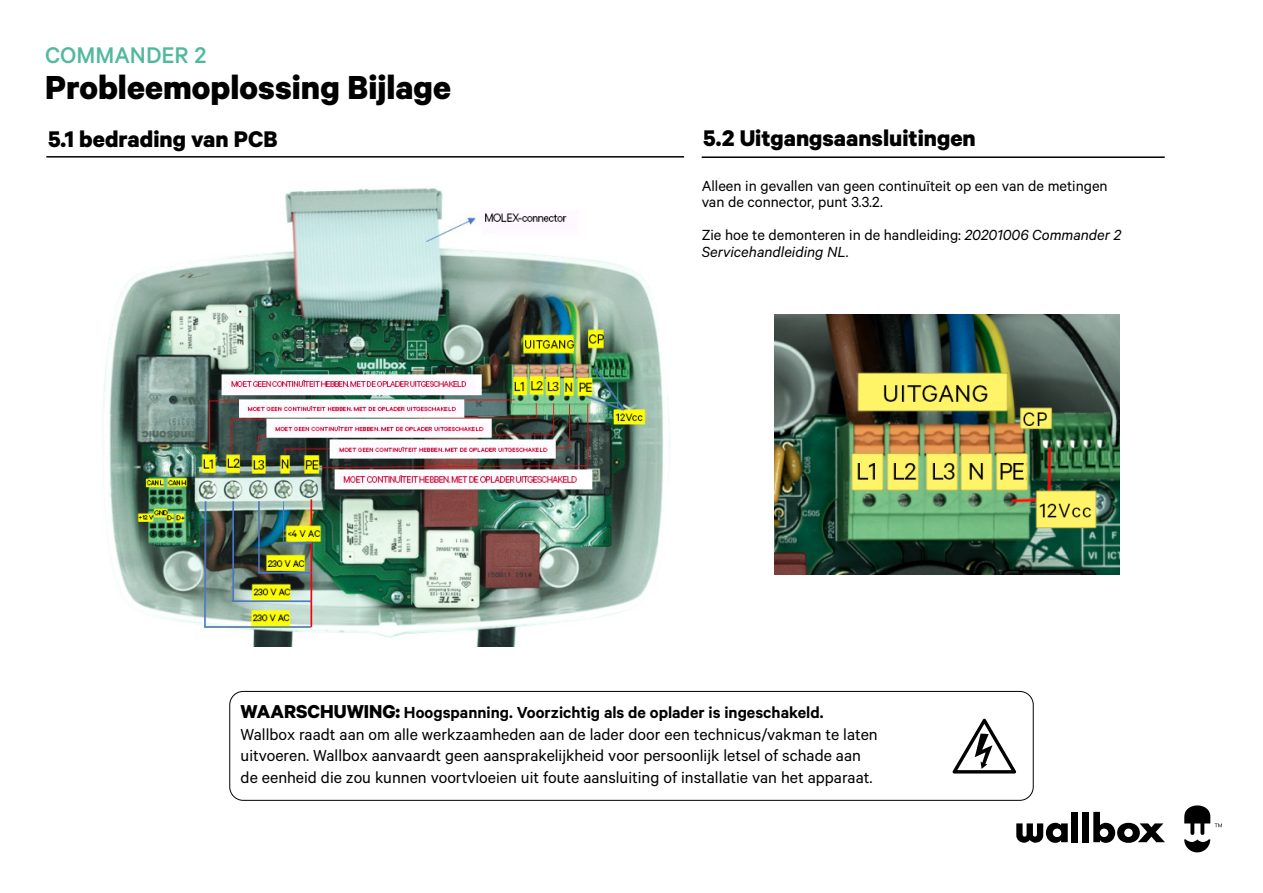
<style>
.page{position:relative;width:1263px;height:893px;background:#fff}
.page>*{position:absolute;margin:0;border:0;box-sizing:border-box;transform-origin:0 0}
.t1{font:700 37.5px "Calibre";color:#000}
.t2{font:700 25.5px "Calibre";color:#000}
.t3{font:500 25.5px "Calibre";color:#52b89e}
.t4{font:18px/21.6px "Calibre";color:#000}
.t5{font:16.5px/16.5px "Calibre";color:#000}
.t6{font:italic 16.5px/16.5px "Calibre";color:#000}
.s1{font-style:normal}
.s2{font-weight:700;font-size:21px}
.s3{font-weight:600}
</style>
<div class="page">
<svg style="left:1184px;top:805px;width:38px;height:47px"></svg>
<svg style="left:1016px;top:823px;width:52px;height:20px"></svg>
<div style="left:1071px;top:812px;width:7px;height:30px;background:#000"></div>
<div style="left:1082px;top:812px;width:7px;height:30px;background:#000"></div>
<svg style="left:1093px;top:812px;width:72px;height:31px"></svg>
<hr style="left:46px;top:156px;width:638px;height:2px;background:#000">
<div style="left:229px;top:691px;width:804px;height:110px;border:1px solid #000;border-radius:14px"></div>
<svg style="left:952px;top:719px;width:64px;height:54px"></svg>
<img style="left:103px;top:188px;width:567px;height:458px">
<hr style="left:702px;top:156px;width:463px;height:2px;background:#000">
<img style="left:774px;top:315px;width:346px;height:259px">
<h2 class="t3" style="left:45px;top:40px;width:163px">COMMANDER 2</h2>
<h1 class="t1" style="left:45px;top:64px;width:407px">Probleemoplossing Bijlage</h1>
<h2 class="t2" style="left:48px;top:124px;width:231px">5.1 bedrading van PCB</h2>
<h2 class="t2" style="left:703px;top:122px;width:274px">5.2 Uitgangsaansluitingen</h2>
<p class="t5" style="left:702px;top:177px;width:407px">Alleen in gevallen van geen continuïteit op een van de metingen van de connector, punt 3.3.2.</p>
<p class="t6" style="left:702px;top:226px;width:421px"><span class="s1">Zie hoe te demonteren in de handleiding:</span> 20201006 Commander 2<br>Servicehandleiding NL.</p>
<p class="t4" style="left:241px;top:701px;width:639px"><span class="s2">WAARSCHUWING:</span> <span class="s3">Hoogspanning. Voorzichtig als de oplader is ingeschakeld.<br></span>Wallbox raadt aan om alle werkzaamheden aan de lader door een technicus/vakman te laten uitvoeren. Wallbox aanvaardt geen aansprakelijkheid voor persoonlijk letsel of schade aan de eenheid die zou kunnen voortvloeien uit foute aansluiting of installatie van het apparaat.</p>
</div>
